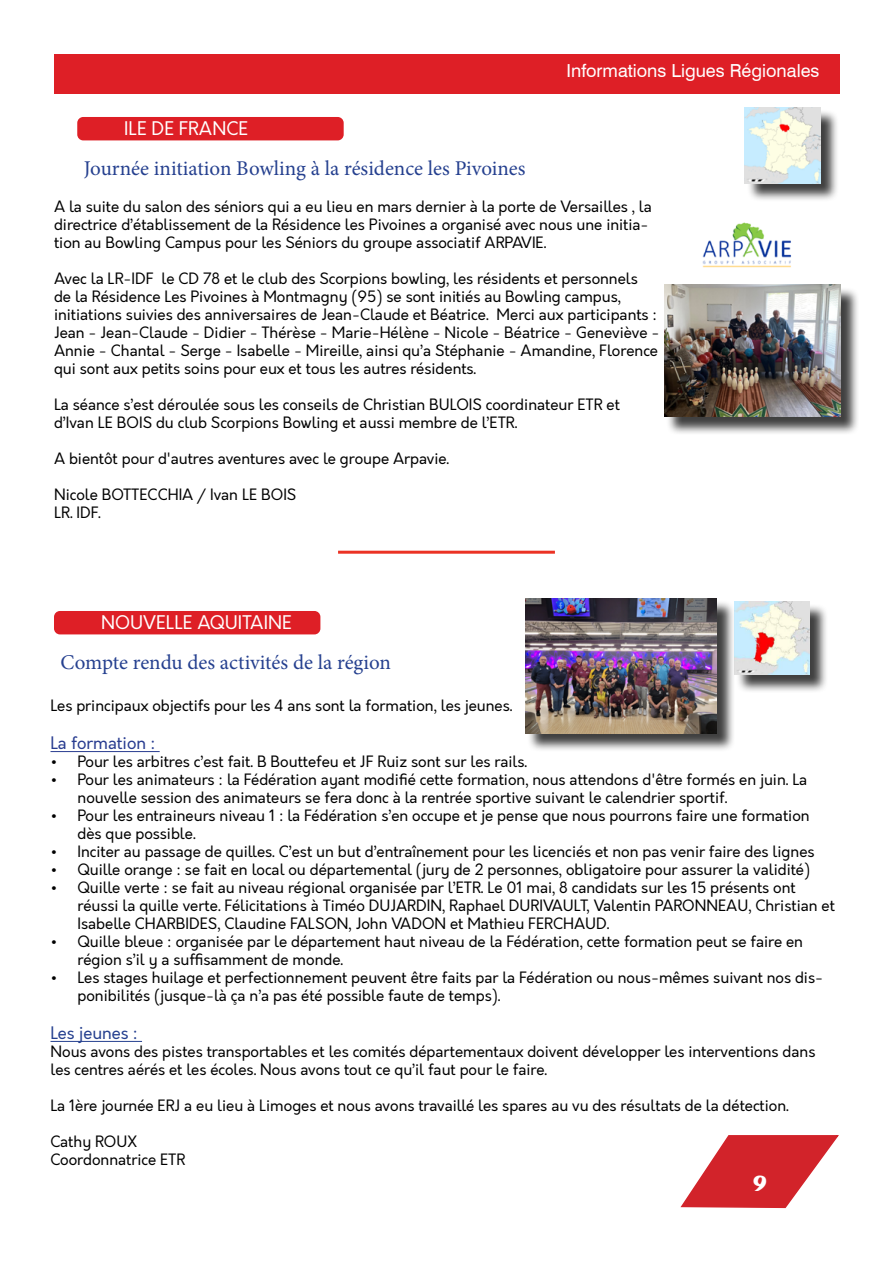
<style>
.page{position:relative;width:893px;height:1263px;background:#fff}
.page>*{position:absolute;margin:0;border:0;box-sizing:border-box;transform-origin:0 0}
.t1{font:700 22.5px "Magneto";color:#fff}
.t2{font:21px "Minion Pro";color:#25408f}
.t3{font:18px "Swiss 721 BT";color:#fff}
.t4{font:18px "Orkney";color:#fff}
.t5{font:16.5px "Orkney";color:#283c90}
.t6{font:16.5px "Orkney";color:#25408f}
.t7{font:15px/18px "Orkney";color:#000}
</style>
<div class="page">
<div style="left:54px;top:54px;width:786px;height:40px;background:#de1f26"></div>
<div style="left:747px;top:110px;width:92px;height:92px;background:#000;opacity:.75"></div>
<img style="left:745px;top:108px;width:75px;height:75px">
<div style="left:77px;top:117px;width:267px;height:23px;background:#de1f26;border-radius:6px"></div>
<div style="left:736px;top:604px;width:93px;height:90px;background:#000;opacity:.75"></div>
<img style="left:735px;top:602px;width:75px;height:72px">
<div style="left:54px;top:611px;width:266px;height:23px;background:#de1f26;border-radius:6px"></div>
<hr style="left:51px;top:751px;width:109px;height:1px;background:#283c90">
<hr style="left:51px;top:1041px;width:91px;height:1px;background:#25408f">
<div style="left:527px;top:600px;width:208px;height:152px;background:#000;opacity:.75"></div>
<img style="left:525px;top:598px;width:192px;height:135px">
<hr style="left:338px;top:551px;width:217px;height:3px;background:#eb3224">
<svg style="left:680px;top:1135px;width:159px;height:74px"></svg>
<img style="left:702px;top:222px;width:89px;height:46px">
<div style="left:666px;top:287px;width:193px;height:149px;background:#000;opacity:.75"></div>
<img style="left:664px;top:285px;width:176px;height:132px">
<p class="t4" style="left:124px;top:117px;width:125px">ILE DE FRANCE</p>
<h2 class="t2" style="left:84px;top:154px;width:443px">Journée initiation Bowling à la résidence les Pivoines</h2>
<p class="t3" style="left:566px;top:60px;width:254px">Informations Ligues Régionales</p>
<p class="t7" style="left:54px;top:198px;width:599px">A la suite du salon des séniors qui a eu lieu en mars dernier à la porte de Versailles , la directrice d’établissement de la Résidence les Pivoines a organisé avec nous une initia&shy;tion au Bowling Campus pour les Séniors du groupe associatif ARPAVIE.</p>
<p class="t7" style="left:54px;top:270px;width:607px">Avec la LR-IDF le CD 78 et le club des Scorpions bowling, les résidents et personnels<br>de la Résidence Les Pivoines à Montmagny (95) se sont initiés au Bowling campus, initiations suivies des anniversaires de Jean-Claude et Béatrice. Merci aux participants :<br>Jean - Jean-Claude - Didier - Thérèse - Marie-Hélène - Nicole - Béatrice - Geneviève - Annie - Chantal - Serge - Isabelle - Mireille, ainsi qu’a Stéphanie - Amandine, Florence qui sont aux petits soins pour eux et tous les autres résidents.</p>
<p class="t7" style="left:54px;top:396px;width:567px">La séance s’est déroulée sous les conseils de Christian BULOIS coordinateur ETR et d’Ivan LE BOIS du club Scorpions Bowling et aussi membre de l’ETR.</p>
<p class="t7" style="left:54px;top:450px;width:397px">A bientôt pour d'autres aventures avec le groupe Arpavie.</p>
<p class="t7" style="left:54px;top:486px;width:244px">Nicole BOTTECCHIA / Ivan LE BOIS<br>LR. IDF.</p>
<p class="t4" style="left:101px;top:610px;width:192px">NOUVELLE AQUITAINE</p>
<h2 class="t2" style="left:61px;top:648px;width:332px">Compte rendu des activités de la région</h2>
<p class="t7" style="left:51px;top:697px;width:464px">Les principaux objectifs pour les 4 ans sont la formation, les jeunes.</p>
<p class="t5" style="left:51px;top:732px;width:106px">La formation :</p>
<p class="t7" style="left:51px;top:753px;width:478px">• Pour les arbitres c’est fait. B Bouttefeu et JF Ruiz sont sur les rails.</p>
<p class="t7" style="left:78px;top:771px;width:731px;text-indent:-27px">• Pour les animateurs : la Fédération ayant modifié cette formation, nous attendons d'être formés en juin. La nouvelle session des animateurs se fera donc à la rentrée sportive suivant le calendrier sportif.</p>
<p class="t7" style="left:78px;top:807px;width:734px;text-indent:-27px">• Pour les entraineurs niveau 1 : la Fédération s’en occupe et je pense que nous pourrons faire une formation dès que possible.</p>
<p class="t7" style="left:51px;top:843px;width:766px">• Inciter au passage de quilles. C’est un but d’entraînement pour les licenciés et non pas venir faire des lignes</p>
<p class="t7" style="left:51px;top:861px;width:761px">• Quille orange : se fait en local ou départemental (jury de 2 personnes, obligatoire pour assurer la validité)</p>
<p class="t7" style="left:78px;top:879px;width:759px;text-indent:-27px">• Quille verte : se fait au niveau régional organisée par l’ETR. Le 01 mai, 8 candidats sur les 15 présents ont réussi la quille verte. Félicitations à Timéo DUJARDIN, Raphael DURIVAULT, Valentin PARONNEAU, Christian et<br>Isabelle CHARBIDES, Claudine FALSON, John VADON et Mathieu FERCHAUD.</p>
<p class="t7" style="left:78px;top:933px;width:727px;text-indent:-27px">• Quille bleue : organisée par le département haut niveau de la Fédération, cette formation peut se faire en région s’il y a suffisamment de monde.</p>
<p class="t7" style="left:78px;top:969px;width:747px;text-indent:-27px">• Les stages huilage et perfectionnement peuvent être faits par la Fédération ou nous-mêmes suivant nos dis&shy;ponibilités (jusque-là ça n’a pas été possible faute de temps).</p>
<p class="t6" style="left:51px;top:1022px;width:89px">Les jeunes :</p>
<p class="t7" style="left:51px;top:1043px;width:766px">Nous avons des pistes transportables et les comités départementaux doivent développer les interventions dans les centres aérés et les écoles. Nous avons tout ce qu’il faut pour le faire.</p>
<p class="t7" style="left:51px;top:1097px;width:740px">La 1ère journée ERJ a eu lieu à Limoges et nous avons travaillé les spares au vu des résultats de la détection.</p>
<p class="t7" style="left:51px;top:1133px;width:136px">Cathy ROUX<br>Coordonnatrice ETR</p>
<h1 class="t1" style="left:752px;top:1171px;width:16px">9</h1>
</div>
